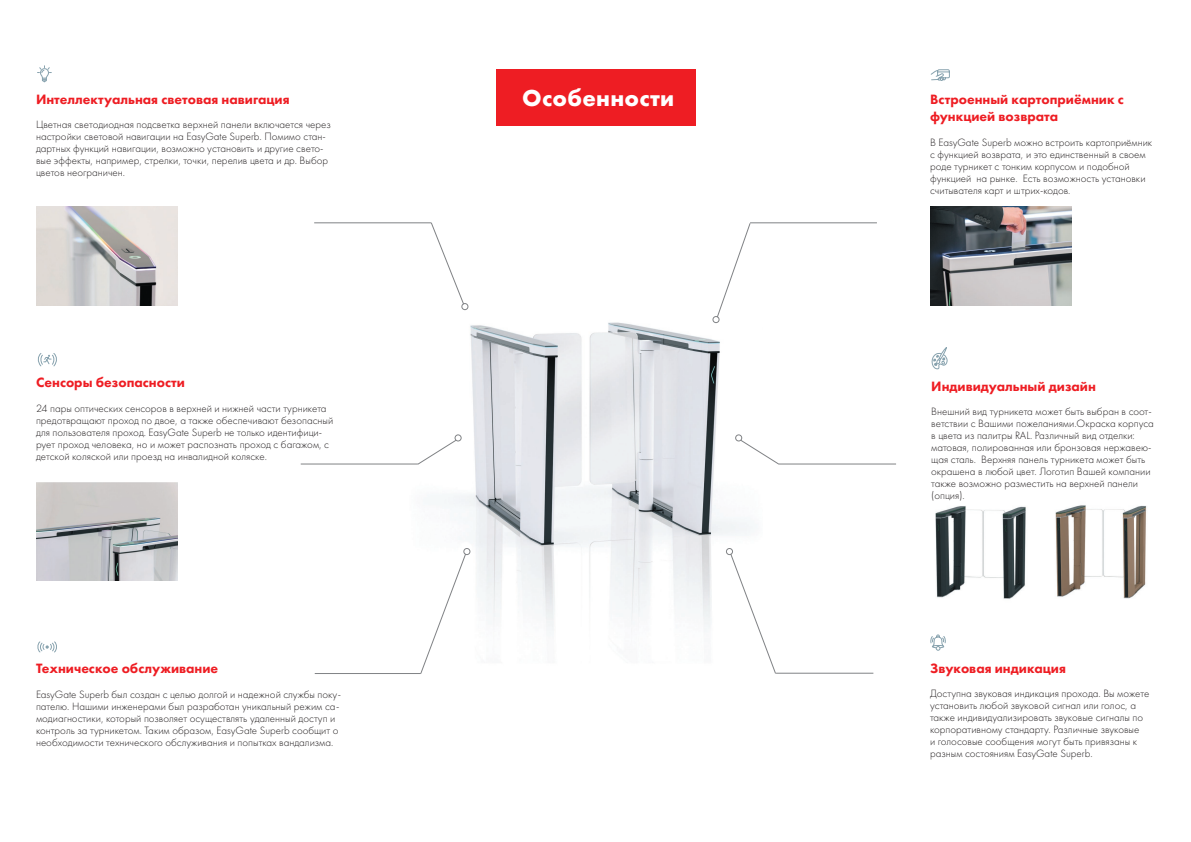
<style>
.page{position:relative;width:1191px;height:842px;background:#fff}
.page>*{position:absolute;margin:0;border:0;box-sizing:border-box;transform-origin:0 0}
.t1{font:700 24px "Futura PT";letter-spacing:.01em;color:#fff}
.t2{font:800 14px/17px "Futura PT";color:#ee1d23}
.t3{font:300 11px/12px "Futura PT";color:#231f20}
</style>
<div class="page">
<img style="left:935px;top:505px;width:212px;height:130px">
<div style="left:496px;top:69px;width:199px;height:57px;background:#ee1d23"></div>
<img style="left:396px;top:303px;width:357px;height:331px">
<div style="left:461px;top:303px;width:7px;height:7px;border:1px solid #808285;border-radius:50%"></div>
<hr style="left:314px;top:222px;width:117px;height:1px;background:#808285">
<svg style="left:430px;top:222px;width:35px;height:83px"></svg>
<div style="left:712px;top:316px;width:7px;height:7px;border:1px solid #808285;border-radius:50%"></div>
<hr style="left:750px;top:222px;width:127px;height:1px;background:#808285">
<svg style="left:716px;top:222px;width:35px;height:96px"></svg>
<div style="left:454px;top:434px;width:7px;height:7px;border:1px solid #808285;border-radius:50%"></div>
<hr style="left:301px;top:463px;width:117px;height:1px;background:#808285">
<svg style="left:416px;top:439px;width:41px;height:27px"></svg>
<div style="left:735px;top:434px;width:7px;height:7px;border:1px solid #808285;border-radius:50%"></div>
<hr style="left:779px;top:463px;width:117px;height:1px;background:#808285">
<svg style="left:739px;top:439px;width:41px;height:27px"></svg>
<div style="left:463px;top:548px;width:7px;height:7px;border:1px solid #808285;border-radius:50%"></div>
<hr style="left:315px;top:673px;width:106px;height:1px;background:#808285">
<svg style="left:419px;top:553px;width:48px;height:121px"></svg>
<div style="left:726px;top:548px;width:7px;height:7px;border:1px solid #808285;border-radius:50%"></div>
<hr style="left:776px;top:673px;width:97px;height:1px;background:#808285">
<svg style="left:729px;top:553px;width:48px;height:121px"></svg>
<svg style="left:37px;top:66px;width:14px;height:16px"></svg>
<svg style="left:37px;top:353px;width:20px;height:14px"></svg>
<svg style="left:37px;top:641px;width:20px;height:12px"></svg>
<svg style="left:930px;top:69px;width:20px;height:12px"></svg>
<svg style="left:931px;top:347px;width:16px;height:22px"></svg>
<svg style="left:930px;top:635px;width:15px;height:16px"></svg>
<img style="left:36px;top:207px;width:142px;height:98px">
<img style="left:36px;top:483px;width:142px;height:98px">
<img style="left:930px;top:207px;width:141px;height:99px">
<p class="t2" style="left:36px;top:90px;width:255px">Интеллектуальная световая навигация</p>
<p class="t1" style="left:522px;top:83px;width:153px">Особенности</p>
<p class="t3" style="left:36px;top:119px;width:296px">Цветная светодиодная подсветка верхней панели включается через настройки световой навигации на EasyGate Superb. Помимо стан&shy;дартных функций навигации, возможно установить и другие свето&shy;вые эффекты, например, стрелки, точки, перелив цвета и др. Выбор цветов неограничен.</p>
<p class="t2" style="left:36px;top:374px;width:150px">Сенсоры безопасности</p>
<p class="t3" style="left:36px;top:402px;width:299px">24 пары оптических сенсоров в верхней и нижней части турникета предотвращают проход по двое, а также обеспечивают безопасный для пользователя проход. EasyGate Superb не только идентифици&shy;рует проход человека, но и может распознать проход с багажом, с детской коляской или проезд на инвалидной коляске.</p>
<p class="t2" style="left:36px;top:659px;width:184px">Техническое обслуживание</p>
<p class="t3" style="left:36px;top:688px;width:306px">EasyGate Superb был создан с целью долгой и надежной службы поку&shy;пателю. Нашими инженерами был разработан уникальный режим са&shy;модиагностики, который позволяет осуществлять удаленный доступ и контроль за турникетом. Таким образом, EasyGate Superb сообщит о необходимости технического обслуживания и попытках вандализма.</p>
<p class="t2" style="left:930px;top:91px;width:195px">Встроенный картоприёмник с функцией возврата</p>
<p class="t3" style="left:930px;top:136px;width:224px">В EasyGate Superb можно встроить картоприёмник с функцией возврата, и это единственный в своем роде турникет с тонким корпусом и подобной функцией на рынке. Есть возможность установки считывателя карт и штрих-кодов.</p>
<p class="t2" style="left:931px;top:377px;width:166px">Индивидуальный дизайн</p>
<p class="t3" style="left:931px;top:405px;width:224px">Внешний вид турникета может быть выбран в соот&shy;ветствии с Вашими пожеланиями.Окраска корпуса в цвета из палитры RAL. Различный вид отделки: матовая, полированная или бронзовая нержавею&shy;щая сталь. Верхняя панель турникета может быть окрашена в любой цвет. Логотип Вашей компании также возможно разместить на верхней панели (опция).</p>
<p class="t2" style="left:930px;top:659px;width:137px">Звуковая индикация</p>
<p class="t3" style="left:930px;top:687px;width:221px">Доступна звуковая индикация прохода. Вы можете установить любой звуковой сигнал или голос, а также индивидуализировать звуковые сигналы по корпоративному стандарту. Различные звуковые<br>и голосовые сообщения могут быть привязаны к разным состояниям EasyGate Superb.</p>
</div>
